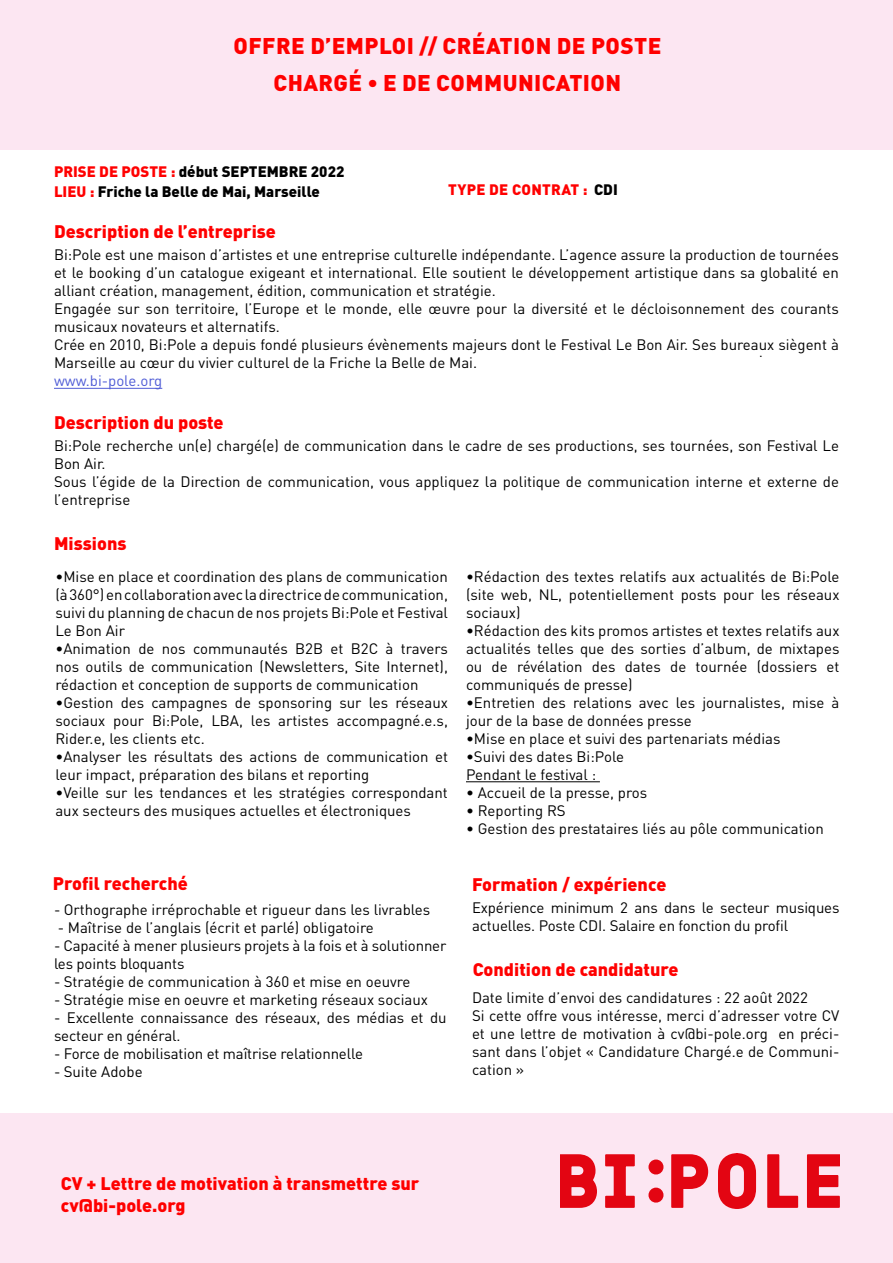
<style>
.page{position:relative;width:893px;height:1263px;background:#fff}
.page>*{position:absolute;margin:0;border:0;box-sizing:border-box;transform-origin:0 0}
.t1{font:900 22.5px "DIN Pro";letter-spacing:.02em;color:#f00}
.t2{font:900 18px "DIN Pro";color:#f00}
.t3{font:15px/18px "DIN Pro";color:#000}
.t4{font:900 15px "DIN Pro";color:#000}
.t5{font:900 15px "DIN Pro";letter-spacing:.02em;color:#f00}
.t6{font:15px "DIN Pro";color:#4f5cd6}
.t7{font:13.5px "DIN";color:#000}
.s1{color:#f00}
.s2{color:#000}
</style>
<div class="page">
<div style="left:1px;top:0;width:892px;height:150px;background:#fce6f2"></div>
<div style="left:1px;top:1113px;width:892px;height:150px;background:#fce6f2"></div>
<svg style="left:560px;top:1153px;width:279px;height:56px"></svg>
<div style="left:649px;top:1160px;width:14px;height:14px;background:#e30512;border-radius:50%"></div>
<div style="left:648px;top:1159px;width:15px;height:15px;border:2px solid #e30512;border-radius:50%"></div>
<div style="left:649px;top:1188px;width:14px;height:14px;background:#e30512;border-radius:50%"></div>
<div style="left:648px;top:1187px;width:15px;height:15px;border:2px solid #e30512;border-radius:50%"></div>
<hr style="left:54px;top:388px;width:108px;height:1px;background:#4f5cd6">
<hr style="left:466px;top:781px;width:134px;height:1px;background:#000">
<p class="t1" style="left:234px;top:26px;width:429px">OFFRE D’EMPLOI // CRÉATION DE POSTE</p>
<p class="t1" style="left:274px;top:63px;width:349px">CHARGÉ • E DE COMMUNICATION</p>
<p class="t4" style="left:54px;top:159px;width:292px"><span class="s1">PRISE DE POSTE :</span> début SEPTEMBRE 2022</p>
<p class="t4" style="left:54px;top:178px;width:268px"><span class="s1">LIEU :</span> Friche la Belle de Mai, Marseille</p>
<p class="t2" style="left:54px;top:216px;width:223px">Description de l’entreprise</p>
<p class="t5" style="left:448px;top:177px;width:171px">TYPE DE CONTRAT : <span class="s2">CDI</span></p>
<p class="t3" style="left:54px;top:245px;width:786px;text-align:justify">Bi:Pole est une maison d’artistes et une entreprise culturelle indépendante. L’agence assure la production de tournées et le booking d’un catalogue exigeant et international. Elle soutient le développement artistique dans sa globalité en alliant création, management, édition, communication et stratégie.</p>
<p class="t3" style="left:54px;top:299px;width:786px">Engagée sur son territoire, l’Europe et le monde, elle œuvre pour la diversité et le décloisonnement des courants musicaux novateurs et alternatifs.</p>
<p class="t3" style="left:54px;top:335px;width:786px">Crée en 2010, Bi:Pole a depuis fondé plusieurs évènements majeurs dont le Festival Le Bon Air. Ses bureaux siègent à<br>Marseille au cœur du vivier culturel de la Friche la Belle de Mai.</p>
<p class="t6" style="left:54px;top:371px;width:110px">www.bi-pole.org</p>
<p class="t7" style="left:759px;top:343px;width:5px">.</p>
<p class="t2" style="left:54px;top:407px;width:171px">Description du poste</p>
<p class="t3" style="left:54px;top:436px;width:786px">Bi:Pole recherche un(e) chargé(e) de communication dans le cadre de ses productions, ses tournées, son Festival Le<br>Bon Air.</p>
<p class="t3" style="left:54px;top:472px;width:786px">Sous l’égide de la Direction de communication, vous appliquez la politique de communication interne et externe de l’entreprise</p>
<p class="t2" style="left:54px;top:528px;width:74px">Missions</p>
<p class="t3" style="left:55px;top:567px;width:394px;text-align:justify">•Mise en place et coordination des plans de communication (à 360°) en collaboration avec la directrice de communication, suivi du planning de chacun de nos projets Bi:Pole et Festival Le Bon Air</p>
<p class="t3" style="left:55px;top:639px;width:394px;text-align:justify">•Animation de nos communautés B2B et B2C à travers nos outils de communication (Newsletters, Site Internet), rédaction et conception de supports de communication</p>
<p class="t3" style="left:55px;top:693px;width:394px;text-align:justify">•Gestion des campagnes de sponsoring sur les réseaux sociaux pour Bi:Pole, LBA, les artistes accompagné.e.s, Rider.e, les clients etc.</p>
<p class="t3" style="left:55px;top:747px;width:394px">•Analyser les résultats des actions de communication et leur impact, préparation des bilans et reporting</p>
<p class="t3" style="left:55px;top:783px;width:394px">•Veille sur les tendances et les stratégies correspondant aux secteurs des musiques actuelles et électroniques</p>
<p class="t3" style="left:466px;top:567px;width:375px;text-align:justify">•Rédaction des textes relatifs aux actualités de Bi:Pole (site web, NL, potentiellement posts pour les réseaux sociaux)</p>
<p class="t3" style="left:466px;top:621px;width:375px;text-align:justify">•Rédaction des kits promos artistes et textes relatifs aux actualités telles que des sorties d’album, de mixtapes ou de révélation des dates de tournée (dossiers et communiqués de presse)</p>
<p class="t3" style="left:466px;top:693px;width:375px">•Entretien des relations avec les journalistes, mise à jour de la base de données presse</p>
<p class="t3" style="left:466px;top:729px;width:316px">•Mise en place et suivi des partenariats médias</p>
<p class="t3" style="left:466px;top:747px;width:160px">•Suivi des dates Bi:Pole</p>
<p class="t3" style="left:466px;top:765px;width:132px">Pendant le festival :</p>
<p class="t3" style="left:466px;top:783px;width:183px">• Accueil de la presse, pros</p>
<p class="t3" style="left:466px;top:801px;width:101px">• Reporting RS</p>
<p class="t3" style="left:466px;top:819px;width:359px">• Gestion des prestataires liés au pôle communication</p>
<p class="t2" style="left:53px;top:868px;width:137px">Profil recherché</p>
<p class="t2" style="left:472px;top:869px;width:196px">Formation / expérience</p>
<p class="t3" style="left:54px;top:900px;width:378px">- Orthographe irréprochable et rigueur dans les livrables</p>
<p class="t3" style="left:58px;top:918px;width:318px">- Maîtrise de l’anglais (écrit et parlé) obligatoire</p>
<p class="t3" style="left:54px;top:936px;width:394px">- Capacité à mener plusieurs projets à la fois et à solutionner les points bloquants</p>
<p class="t3" style="left:54px;top:972px;width:358px">- Stratégie de communication à 360 et mise en oeuvre</p>
<p class="t3" style="left:54px;top:990px;width:375px">- Stratégie mise en oeuvre et marketing réseaux sociaux</p>
<p class="t3" style="left:54px;top:1008px;width:394px">- Excellente connaissance des réseaux, des médias et du secteur en général.</p>
<p class="t3" style="left:54px;top:1044px;width:310px">- Force de mobilisation et maîtrise relationnelle</p>
<p class="t3" style="left:54px;top:1062px;width:90px">- Suite Adobe</p>
<p class="t3" style="left:472px;top:898px;width:369px">Expérience minimum 2 ans dans le secteur musiques actuelles. Poste CDI. Salaire en fonction du profil</p>
<p class="t2" style="left:473px;top:954px;width:207px">Condition de candidature</p>
<p class="t3" style="left:472px;top:988px;width:337px">Date limite d’envoi des candidatures : 22 août 2022</p>
<p class="t3" style="left:472px;top:1006px;width:369px;text-align:justify">Si cette offre vous intéresse, merci d’adresser votre CV et une lettre de motivation à cv@bi-pole.org en préci&shy;sant dans l’objet « Candidature Chargé.e de Communi&shy;cation »</p>
<p class="t2" style="left:61px;top:1168px;width:360px">CV + Lettre de motivation à transmettre sur</p>
<p class="t2" style="left:61px;top:1190px;width:126px">cv@bi-pole.org</p>
</div>
